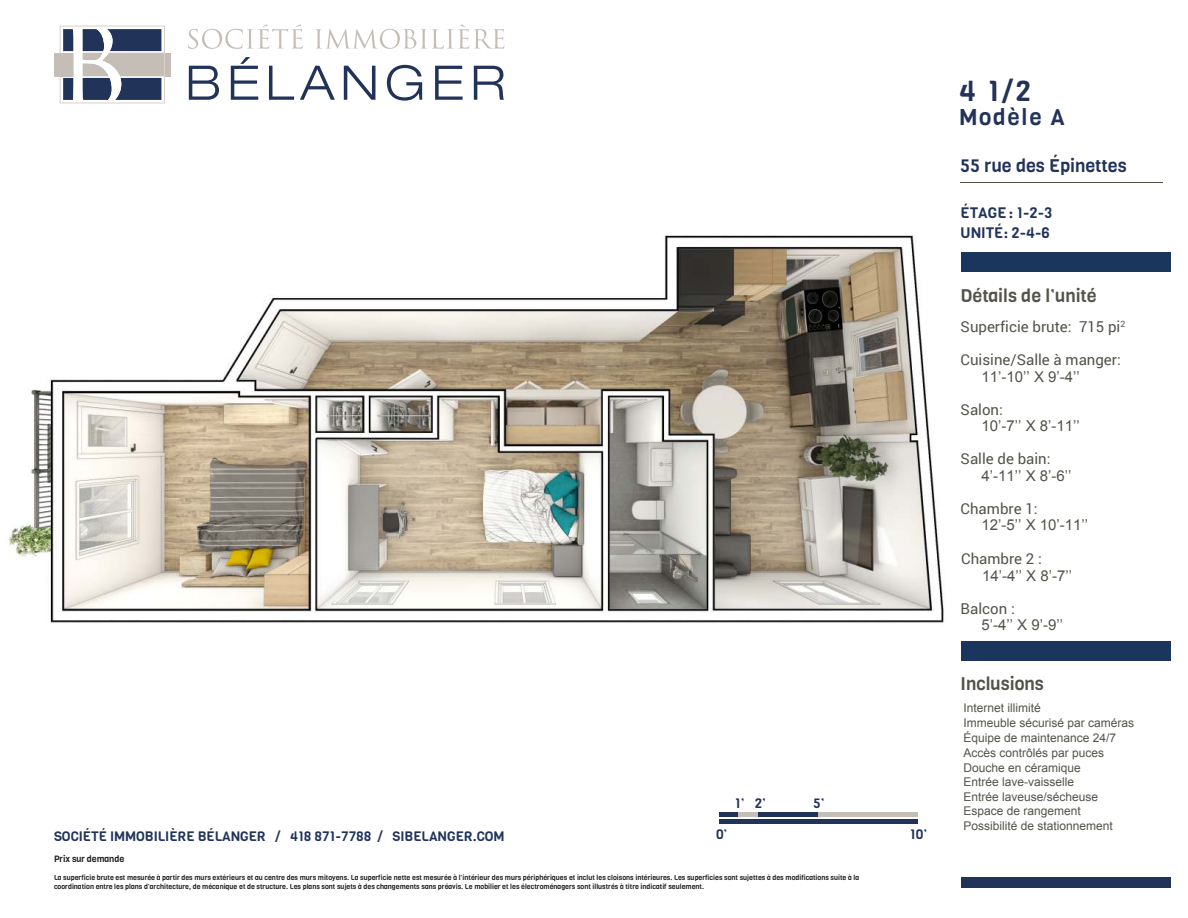
<style>
.page{position:relative;width:1188px;height:918px;background:#fff}
.page>*{position:absolute;margin:0;border:0;box-sizing:border-box;transform-origin:0 0}
.t1{font:28.5px "Viga";color:#213359}
.t2{font:22.5px "Viga";letter-spacing:.08em;color:#213359}
.t3{font:18px "Viga";color:#54534a}
.t4{font:18px "Viga";color:#213359}
.t5{font:15px "Arial";color:#54534a}
.t6{font:15px "Roboto";color:#54534a}
.t7{font:15px/19.5px "Viga";color:#213359}
.t8{font:13.5px "Viga";color:#213359}
.t9{font:12px/15px "Arial";color:#54534a}
.t10{font:9px "Viga";letter-spacing:-.01em;color:#1d1d1b}
.t11{font:7.05px/9px "Viga";color:#1d1d1b}
</style>
<div class="page">
<img style="left:8px;top:235px;width:937px;height:388px">
<hr style="left:719px;top:819px;width:199px;height:4px;background:#213359">
<div style="left:719px;top:812px;width:19px;height:5px;background:#213359"></div>
<div style="left:758px;top:812px;width:60px;height:5px;background:#213359"></div>
<div style="left:738px;top:812px;width:20px;height:5px;background:#c4beb7"></div>
<div style="left:818px;top:812px;width:100px;height:5px;background:#c4beb7"></div>
<svg style="left:188px;top:24px;width:115px;height:25px"></svg>
<svg style="left:316px;top:24px;width:188px;height:25px"></svg>
<svg style="left:189px;top:66px;width:30px;height:34px"></svg>
<svg style="left:231px;top:57px;width:27px;height:43px"></svg>
<svg style="left:269px;top:66px;width:25px;height:34px"></svg>
<svg style="left:300px;top:66px;width:35px;height:34px"></svg>
<svg style="left:344px;top:66px;width:31px;height:34px"></svg>
<svg style="left:387px;top:65px;width:35px;height:36px"></svg>
<svg style="left:435px;top:66px;width:28px;height:34px"></svg>
<svg style="left:474px;top:66px;width:30px;height:34px"></svg>
<div style="left:165px;top:53px;width:6px;height:23px;background:#c4beb7"></div>
<div style="left:54px;top:53px;width:6px;height:23px;background:#c4beb7"></div>
<svg style="left:60px;top:26px;width:105px;height:77px"></svg>
<hr style="left:961px;top:182px;width:202px;height:1px;background:#54534a">
<div style="left:961px;top:877px;width:209px;height:10px;background:#213359"></div>
<div style="left:961px;top:252px;width:209px;height:20px;background:#1b365d"></div>
<div style="left:961px;top:641px;width:209px;height:20px;background:#1b365d"></div>
<h3 class="t8" style="left:54px;top:828px;width:452px">SOCIÉTÉ IMMOBILIÈRE BÉLANGER / 418 871-7788 / SIBELANGER.COM</h3>
<p class="t10" style="left:54px;top:854px;width:72px">Prix sur demande</p>
<h3 class="t8" style="left:716px;top:826px;width:13px">0’</h3>
<h3 class="t8" style="left:735px;top:795px;width:33px">1’ 2’</h3>
<h3 class="t8" style="left:813px;top:795px;width:13px">5’</h3>
<p class="t11" style="left:54px;top:873px;width:807px">La superficie brute est mesurée à partir des murs extérieurs et au centre des murs mitoyens. La superficie nette est mesurée à l’intérieur des murs périphériques et inclut les cloisons intérieures. Les superficies sont sujettes à des modifications suite à la coordination entre les plans d’architecture, de mécanique et de structure. Les plans sont sujets à des changements sans préavis. Le mobilier et les électroménagers sont illustrés à titre indicatif seulement.</p>
<h3 class="t8" style="left:910px;top:826px;width:19px">10’</h3>
<h1 class="t1" style="left:959px;top:73px;width:74px">4 1/2</h1>
<h2 class="t2" style="left:959px;top:103px;width:107px">Modèle A</h2>
<h3 class="t4" style="left:961px;top:155px;width:168px">55 rue des Épinettes</h3>
<h3 class="t7" style="left:961px;top:203px;width:93px">ÉTAGE : 1-2-3<br>UNITÉ: 2-4-6</h3>
<h3 class="t3" style="left:961px;top:285px;width:138px">Détails de l’unité</h3>
<h3 class="t6" style="left:961px;top:321px;width:166px">Superficie brute: 715 pi<sup>2</sup></h3>
<h3 class="t6" style="left:961px;top:354px;width:162px">Cuisine/Salle à manger:</h3>
<h3 class="t5" style="left:981px;top:371px;width:100px">11’-10’’ X 9’-4’’</h3>
<h3 class="t6" style="left:961px;top:403px;width:44px">Salon:</h3>
<h3 class="t5" style="left:981px;top:420px;width:100px">10’-7’’ X 8’-11’’</h3>
<h3 class="t6" style="left:961px;top:453px;width:91px">Salle de bain:</h3>
<h3 class="t5" style="left:981px;top:470px;width:92px">4’-11’’ X 8’-6’’</h3>
<h3 class="t6" style="left:961px;top:502px;width:78px">Chambre 1:</h3>
<h3 class="t5" style="left:981px;top:519px;width:108px">12’-5’’ X 10’-11’’</h3>
<h3 class="t6" style="left:961px;top:553px;width:82px">Chambre 2 :</h3>
<h3 class="t5" style="left:982px;top:570px;width:92px">14’-4’’ X 8’-7’’</h3>
<h3 class="t6" style="left:961px;top:602px;width:56px">Balcon :</h3>
<h3 class="t5" style="left:981px;top:620px;width:83px">5’-4’’ X 9’-9’’</h3>
<h3 class="t3" style="left:961px;top:673px;width:85px">Inclusions</h3>
<h3 class="t9" style="left:964px;top:701px;width:172px">Internet illimité<br>Immeuble sécurisé par caméras<br>Équipe de maintenance 24/7<br>Accès contrôlés par puces<br>Douche en céramique</h3>
<h3 class="t9" style="left:964px;top:776px;width:151px;line-height:14.5px">Entrée lave-vaisselle<br>Entrée laveuse/sécheuse<br>Espace de rangement<br>Possibilité de stationnement</h3>
</div>
